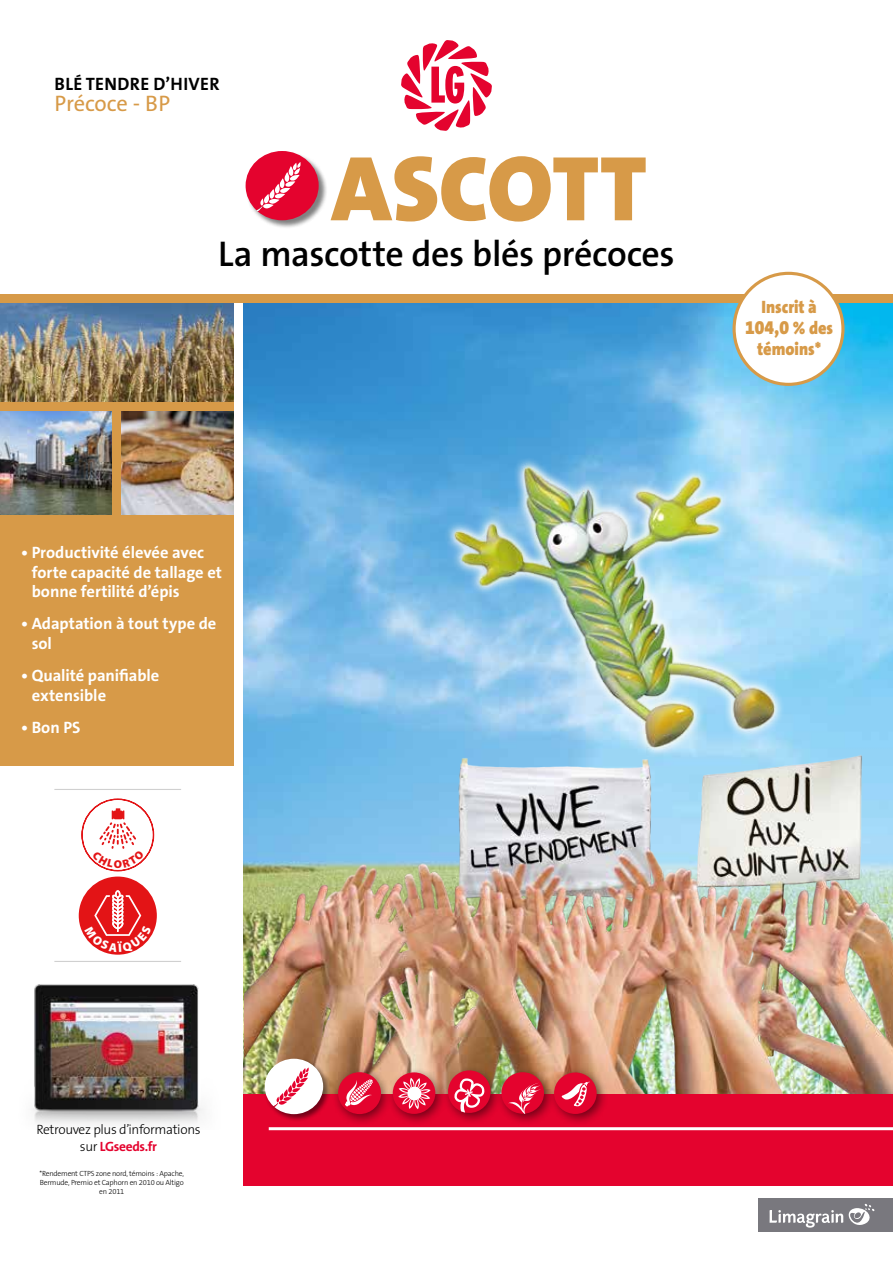
<style>
.page{position:relative;width:893px;height:1263px;background:#fff}
.page>*{position:absolute;margin:0;border:0;box-sizing:border-box;transform-origin:0 0}
.t1{font:900 93px "The Sans B W9";color:#d79a48}
.t2{font:600 36px "The Sans B W6";letter-spacing:-.01em;color:#000}
.t3{font:22.5px "The Sans B W5 Plain";color:#d79a48}
.t4{font:900 19.5px "The Sans B W9";color:#d79a48;scale:.9 1}
.t5{font:700 18px "The Sans B W7";letter-spacing:.015em;color:#000}
.t6{font:900 18px "The Sans B W9";color:#d79a48;scale:.9 1}
.t7{font:700 16.5px/19.5px "The Sans B W7";letter-spacing:-.005em;color:#fff}
.t8{font:300 13.5px "The Sans B W3";letter-spacing:-.025em;color:#000}
.t9{font:700 13.5px "The Sans B W7";letter-spacing:-.025em;color:#e4032e}
.t10{font:900 11.4px "Myriad Pro";color:#e31416}
.t11{font:300 7.5px/9px "The Sans B W3";letter-spacing:-.025em;color:#000;text-align:center}
.s1{font-size:18px}
.s2{font-family:"The Sans B W3";font-weight:300;color:#000}
</style>
<div class="page">
<div style="left:0;top:303px;width:234px;height:463px;background:#d79a48"></div>
<img style="left:0;top:303px;width:234px;height:98px">
<img style="left:0;top:412px;width:112px;height:102px">
<img style="left:122px;top:412px;width:112px;height:102px">
<img style="left:244px;top:303px;width:649px;height:791px">
<img style="left:245px;top:675px;width:648px;height:419px">
<img style="left:379px;top:441px;width:421px;height:371px">
<img style="left:32px;top:984px;width:172px;height:140px">
<hr style="left:54px;top:961px;width:127px;height:1px;background:#d0d0d0">
<div style="left:245px;top:151px;width:82px;height:78px;background:#000;opacity:.5"></div>
<svg style="left:246px;top:151px;width:73px;height:69px"></svg>
<div style="left:758px;top:1198px;width:135px;height:34px;background:#79787e"></div>
<svg style="left:770px;top:1204px;width:104px;height:24px"></svg>
<div style="left:244px;top:1094px;width:649px;height:92px;background:#e4032e"></div>
<div style="left:0;top:295px;width:893px;height:8px;background:#d79a48"></div>
<div style="left:263px;top:1057px;width:67px;height:65px;background:#000;opacity:.5"></div>
<svg style="left:265px;top:1059px;width:58px;height:55px"></svg>
<svg style="left:401px;top:40px;width:91px;height:91px"></svg>
<div style="left:734px;top:273px;width:109px;height:111px;background:#fff;border-radius:50%"></div>
<div style="left:732px;top:272px;width:112px;height:114px;border:3px solid #d79a48;border-radius:50%"></div>
<hr style="left:54px;top:789px;width:127px;height:1px;background:#d0d0d0">
<div style="left:79px;top:876px;width:78px;height:79px;background:#e31416;border-radius:50%"></div>
<hr style="left:269px;top:1127px;width:624px;height:3px;background:#fff">
<div style="left:332px;top:1064px;width:277px;height:62px;background:#000;opacity:.5"></div>
<div style="left:338px;top:1072px;width:43px;height:42px;background:#e4032e;border-radius:50%"></div>
<svg style="left:345px;top:1079px;width:28px;height:27px"></svg>
<div style="left:393px;top:1072px;width:42px;height:42px;background:#e4032e;border-radius:50%"></div>
<svg style="left:398px;top:1078px;width:33px;height:31px"></svg>
<div style="left:448px;top:1070px;width:43px;height:43px;background:#e4032e;border-radius:50%"></div>
<svg style="left:454px;top:1078px;width:31px;height:34px"></svg>
<div style="left:501px;top:1072px;width:43px;height:42px;background:#e4032e;border-radius:50%"></div>
<svg style="left:508px;top:1083px;width:33px;height:31px"></svg>
<svg style="left:554px;top:1072px;width:43px;height:42px"></svg>
<svg style="left:81px;top:798px;width:73px;height:73px"></svg>
<svg style="left:85px;top:890px;width:67px;height:63px"></svg>
<p class="t5" style="left:55px;top:72px;width:167px">BLÉ TENDRE D’HIVER</p>
<h3 class="t3" style="left:54px;top:89px;width:117px">Précoce - BP</h3>
<h1 class="t1" style="left:332px;top:129px;width:317px">ASCOTT</h1>
<h2 class="t2" style="left:218px;top:231px;width:458px">La mascotte des blés précoces</h2>
<p class="t6" style="left:761px;top:296px;width:63px">Inscrit à</p>
<p class="t4" style="left:745px;top:315px;width:99px">104,0 <span class="s1">% des</span></p>
<p class="t6" style="left:757px;top:338px;width:73px">témoins*</p>
<p class="t7" style="left:32px;top:543px;width:192px;text-indent:-11px">• Productivité élevée avec forte capacité de tallage et bonne fertilité d’épis</p>
<p class="t7" style="left:32px;top:614px;width:186px;text-indent:-11px">• Adaptation à tout type de sol</p>
<p class="t7" style="left:32px;top:666px;width:129px;text-indent:-11px">• Qualité panifiable extensible</p>
<p class="t7" style="left:21px;top:718px;width:61px">• Bon PS</p>
<p class="t10" style="left:114px;top:858px;width:10px">O</p>
<p class="t8" style="left:36px;top:1121px;width:166px">Retrouvez plus d’informations</p>
<p class="t9" style="left:80px;top:1137px;width:79px"><span class="s2">sur</span> LGseeds.fr</p>
<p class="t11" style="left:40px;top:1169px;width:146px">*Rendement CTPS zone nord, témoins : Apache,<br>Bermude, Premio et Caphorn en 2010 ou Altigo en 2011</p>
</div>
